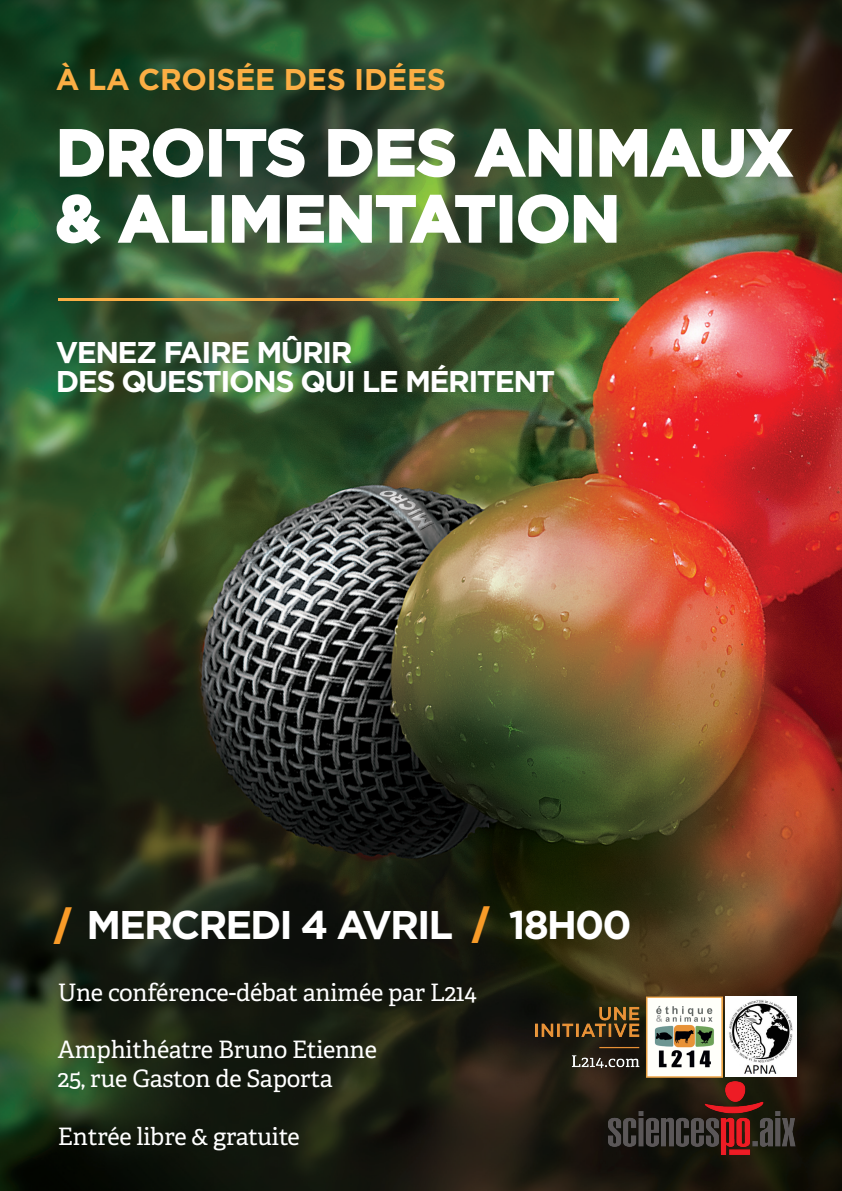
<style>
.page{position:relative;width:842px;height:1191px;background:#fff}
.page>*{position:absolute;margin:0;border:0;box-sizing:border-box;transform-origin:0 0}
.t1{font:700 64px "Gotham";letter-spacing:-.01em;color:#fff}
.t2{font:700 40px "Gotham";letter-spacing:-.05em;color:#fff}
.t3{font:700 30px "Gotham";letter-spacing:-.05em;color:#fff}
.t4{font:700 30px "Gotham";letter-spacing:-.01em;color:#fbae44}
.t5{font:24px "Adelle";letter-spacing:-.01em;color:#fff}
.s1{font-family:"Adelle";font-size:43.4px;color:#f89b28}
</style>
<div class="page">
<img style="left:0;top:0;width:842px;height:1191px">
<svg style="left:58px;top:127px;width:147px;height:52px"></svg>
<div style="left:209px;top:129px;width:13px;height:48px;border:3px solid #fff"></div>
<svg style="left:225px;top:127px;width:81px;height:52px"></svg>
<svg style="left:327px;top:127px;width:130px;height:52px"></svg>
<svg style="left:472px;top:127px;width:101px;height:52px"></svg>
<div style="left:579px;top:129px;width:13px;height:48px;border:3px solid #fff"></div>
<svg style="left:598px;top:127px;width:198px;height:52px"></svg>
<svg style="left:55px;top:193px;width:48px;height:53px"></svg>
<svg style="left:116px;top:193px;width:93px;height:52px"></svg>
<div style="left:212px;top:195px;width:12px;height:48px;border:3px solid #fff"></div>
<svg style="left:231px;top:193px;width:266px;height:52px"></svg>
<div style="left:500px;top:195px;width:12px;height:48px;border:3px solid #fff"></div>
<svg style="left:517px;top:193px;width:101px;height:52px"></svg>
<hr style="left:58px;top:298px;width:560px;height:2px;background:#fbae44">
<img style="left:609px;top:1081px;width:187px;height:73px">
<img style="left:536px;top:996px;width:187px;height:81px">
<img style="left:726px;top:996px;width:70px;height:81px">
<p class="t4" style="left:56px;top:59px;width:392px">À LA CROISÉE DES IDÉES</p>
<p class="t1" style="left:56px;top:110px;width:738px">DROITS DES ANIMAUX</p>
<p class="t1" style="left:56px;top:176px;width:566px">&amp; ALIMENTATION</p>
<p class="t3" style="left:56px;top:333px;width:298px">VENEZ FAIRE MÛRIR</p>
<p class="t3" style="left:56px;top:361px;width:501px">DES QUESTIONS QUI LE MÉRITENT</p>
<p class="t2" style="left:53px;top:898px;width:580px"><span class="s1">/</span> MERCREDI 4 AVRIL <span class="s1">/</span> 18H00</p>
<p class="t5" style="left:58px;top:977px;width:420px">Une conférence-débat animée par L214</p>
<p class="t5" style="left:58px;top:1035px;width:321px">Amphithéatre Bruno Etienne</p>
<p class="t5" style="left:58px;top:1063px;width:276px">25, rue Gaston de Saporta</p>
<p class="t5" style="left:58px;top:1121px;width:243px">Entrée libre &amp; gratuite</p>
</div>
